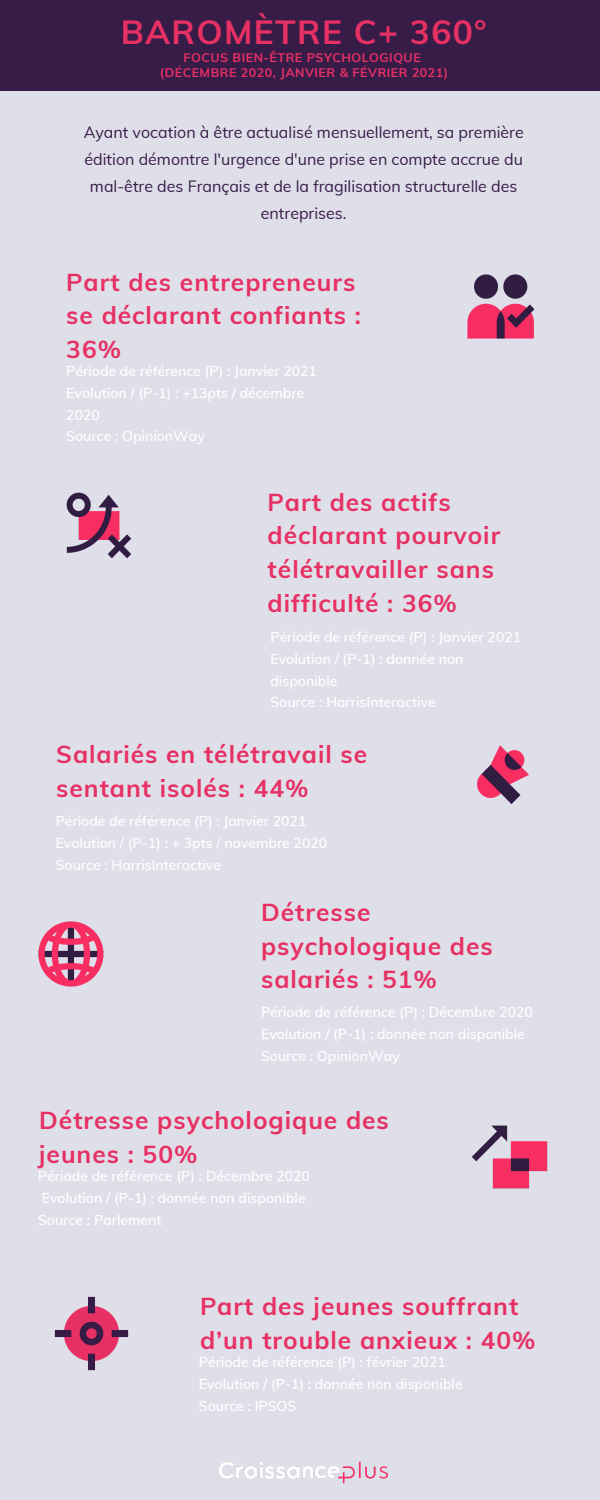
<style>
.page{position:relative;width:600px;height:1500px;background:#dfdfea}
.page>*{position:absolute;margin:0;border:0;box-sizing:border-box;transform-origin:0 0}
.t1{font:700 33.5px "Muli";letter-spacing:.04em;color:#e73064}
.t2{font:700 24.5px/33.7px "Muli";letter-spacing:.04em;color:#e73064}
.t3{font:16px/27px "Muli";color:#381c48;text-align:center}
.t4{font:600 14px/21.8px "Muli";color:#fff}
.t5{font:700 12.5px/14.2px "Muli";letter-spacing:.04em;color:#e73064;text-align:center}
</style>
<div class="page">
<img style="left:38px;top:921px;width:66px;height:66px">
<img style="left:467px;top:274px;width:68px;height:65px">
<img style="left:472px;top:1125px;width:76px;height:64px">
<img style="left:219px;top:1461px;width:169px;height:23px">
<img style="left:54px;top:1296px;width:75px;height:75px">
<div style="left:0;top:0;width:600px;height:90px;background:#381c48"></div>
<img style="left:477px;top:745px;width:52px;height:59px">
<img style="left:66px;top:492px;width:66px;height:67px">
<h1 class="t1" style="left:121px;top:10px;width:367px">BAROMÈTRE C+ 360°</h1>
<p class="t5" style="left:160px;top:51px;width:290px">FOCUS BIEN-ÊTRE PSYCHOLOGIQUE (DÉCEMBRE 2020, JANVIER &amp; FÉVRIER 2021)</p>
<p class="t3" style="left:84px;top:118px;width:442px">Ayant vocation à être actualisé mensuellement, sa première édition démontre l'urgence d'une prise en compte accrue du mal-être des Français et de la fragilisation structurelle des entreprises.</p>
<h2 class="t2" style="left:66px;top:264px;width:296px">Part des entrepreneurs se déclarant confiants :<br>36%</h2>
<p class="t4" style="left:66px;top:360px;width:252px">Période de référence (P) : Janvier 2021<br>Evolution / (P-1) : +13pts / décembre<br>2020<br>Source : OpinionWay</p>
<h2 class="t2" style="left:268px;top:484px;width:234px">Part des actifs déclarant pourvoir télétravailler sans difficulté : 36%</h2>
<p class="t4" style="left:270px;top:626px;width:252px">Période de référence (P) : Janvier 2021<br>Evolution / (P-1) : donnée non disponible<br>Source : HarrisInteractive</p>
<h2 class="t2" style="left:56px;top:737px;width:312px">Salariés en télétravail se sentant isolés : 44%</h2>
<p class="t4" style="left:56px;top:810px;width:273px">Période de référence (P) : Janvier 2021<br>Evolution / (P-1) : + 3pts / novembre 2020<br>Source : HarrisInteractive</p>
<h2 class="t2" style="left:261px;top:895px;width:233px">Détresse psychologique des salariés : 51%</h2>
<p class="t4" style="left:261px;top:1001px;width:273px">Période de référence (P) : Décembre 2020<br>Evolution / (P-1) : donnée non disponible<br>Source : OpinionWay</p>
<h2 class="t2" style="left:39px;top:1103px;width:351px">Détresse psychologique des jeunes : 50%</h2>
<p class="t4" style="left:38px;top:1165px;width:273px">Période de référence (P) : Décembre 2020<br>Evolution / (P-1) : donnée non disponible<br>Source : Parlement</p>
<h2 class="t2" style="left:200px;top:1289px;width:337px">Part des jeunes souffrant d’un trouble anxieux : 40%</h2>
<p class="t4" style="left:199px;top:1351px;width:265px">Période de référence (P) : février 2021<br>Evolution / (P-1) : donnée non disponible<br>Source : IPSOS</p>
</div>
